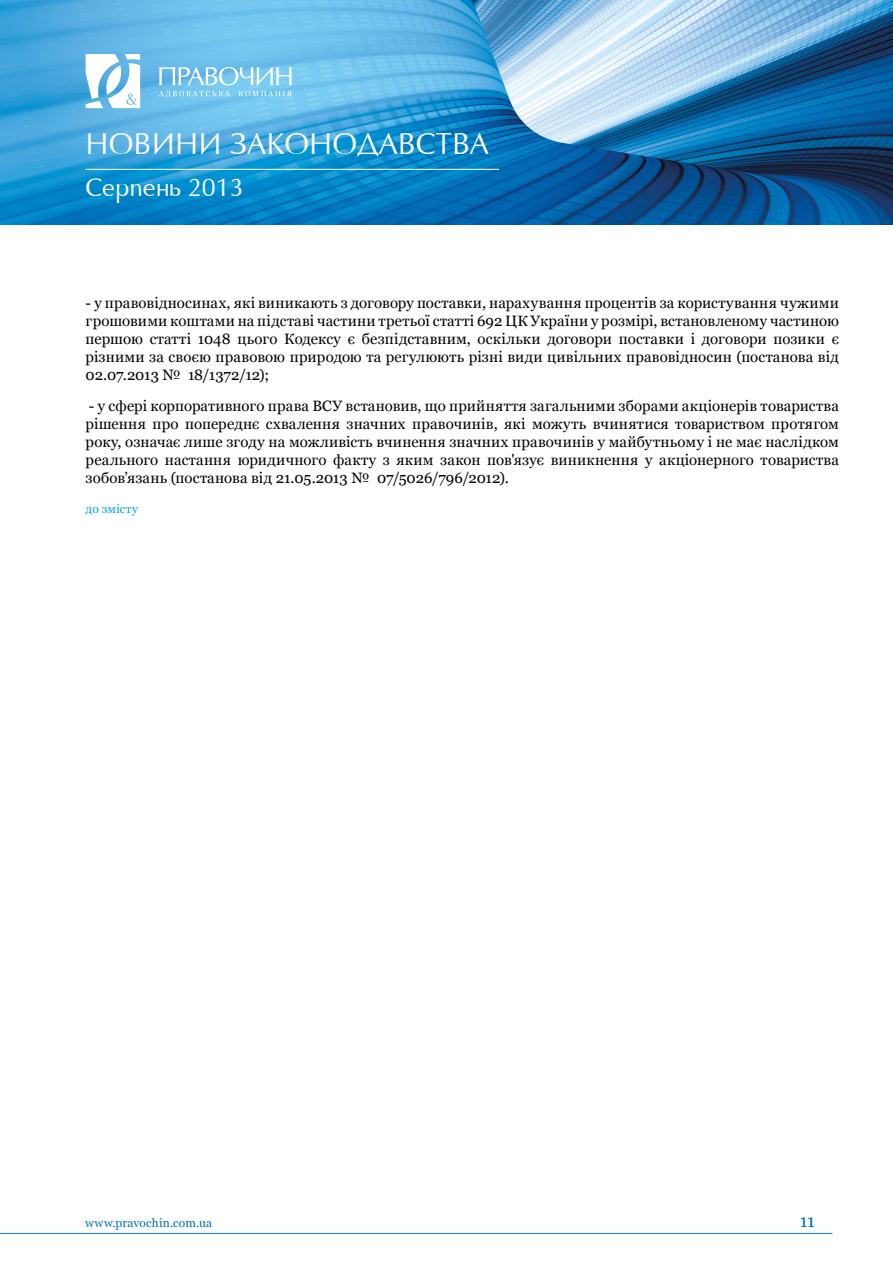
<style>
.page{position:relative;width:893px;height:1263px;background:#fff}
.page>*{position:absolute;margin:0;border:0;box-sizing:border-box;transform-origin:0 0}
.t1{font:28.5px "Opium";color:#fff}
.t2{font:24px "Opium";color:#fff}
.t3{font:18px "Georgia";color:#0072bb}
.t4{font:15px/18px "Georgia";letter-spacing:.005em;color:#000;text-align:justify}
.t5{font:12px "Georgia";letter-spacing:.015em;color:#0072bb}
.t6{font:12px "Georgia";letter-spacing:.015em;color:#00a4e3}
</style>
<div class="page">
<img style="left:0;top:0;width:893px;height:224px">
<svg style="left:86px;top:54px;width:54px;height:54px"></svg>
<svg style="left:159px;top:67px;width:133px;height:30px;background:#91d1f1"></svg>
<hr style="left:86px;top:169px;width:413px;height:1px;background:#fff">
<hr style="left:0;top:1233px;width:832px;height:1px;background:#0094d9">
<h1 class="t1" style="left:86px;top:127px;width:405px">НОВИНИ ЗАКОНОДАВСТВА</h1>
<h2 class="t2" style="left:86px;top:174px;width:160px">Серпень 2013</h2>
<p class="t4" style="left:86px;top:294px;width:755px">- у правовідносинах, які виникають з договору поставки, нарахування процентів за користування чужими грошовими коштами на підставі частини третьої статті 692 ЦК України у розмірі, встановленому частиною першою статті 1048 цього Кодексу є безпідставним, оскільки договори поставки і договори позики є різними за своєю правовою природою та регулюють різні види цивільних правовідносин (постанова від 02.07.2013 № 18/1372/12);</p>
<p class="t4" style="left:86px;top:397px;width:755px">- у сфері корпоративного права ВСУ встановив, що прийняття загальними зборами акціонерів товариства рішення про попереднє схвалення значних правочинів, які можуть вчинятися товариством протягом року, означає лише згоду на можливість вчинення значних правочинів у майбутньому і не має наслідком реального настання юридичного факту з яким закон пов'язує виникнення у акціонерного товариства зобов’язань (постанова від 21.05.2013 № 07/5026/796/2012).</p>
<p class="t6" style="left:86px;top:502px;width:54px">до змісту</p>
<p class="t5" style="left:85px;top:1215px;width:129px">www.pravochin.com.ua</p>
<p class="t3" style="left:800px;top:1210px;width:17px">11</p>
</div>
